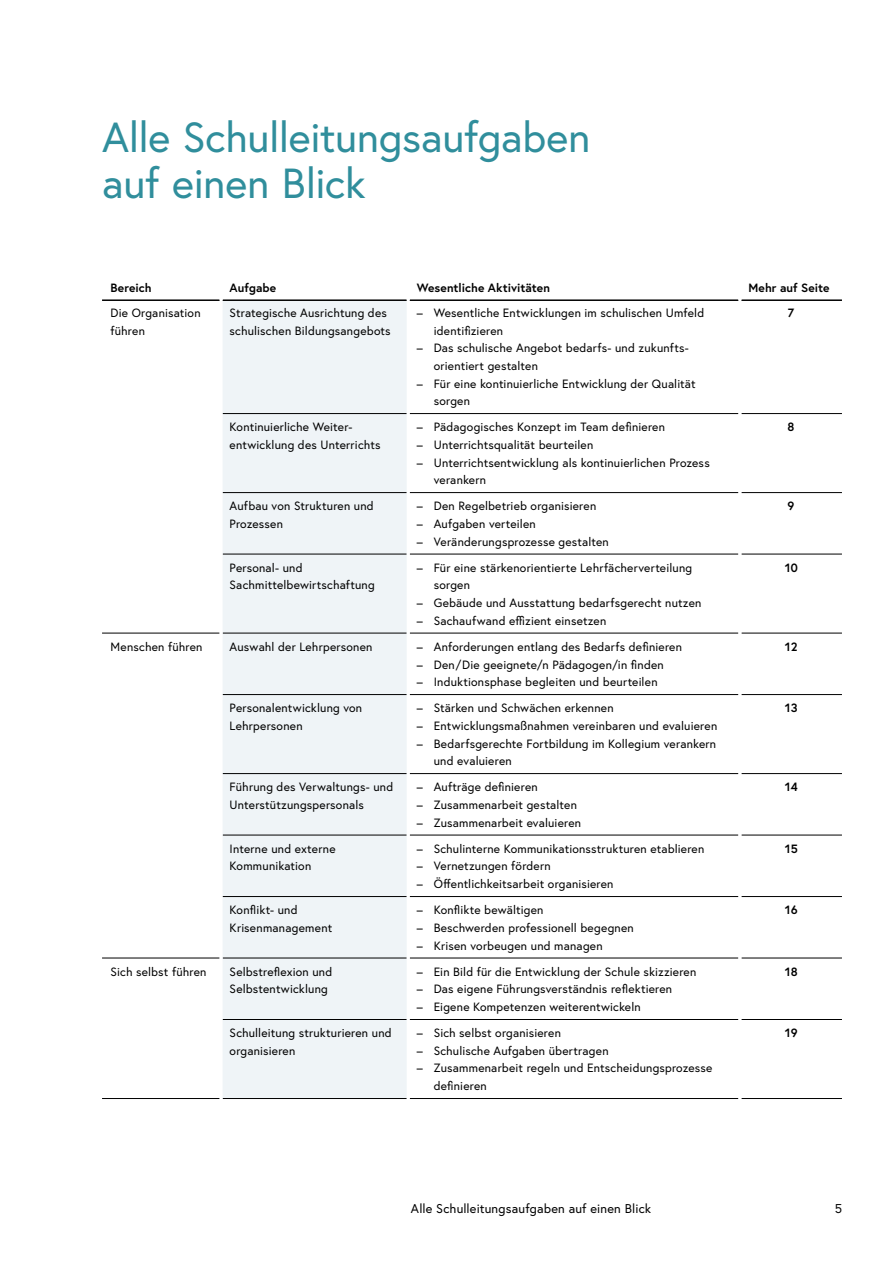
<style>
.page{position:relative;width:893px;height:1263px;background:#fff}
.page>*{position:absolute;margin:0;border:0;box-sizing:border-box;transform-origin:0 0}
.h1_ohne_Nummerierung{font:42px/46.2px "Europa Austria";letter-spacing:-.005em;color:#308e9c}
.t1{font:12.75px "Europa Austria";letter-spacing:.015em;color:#000}
.td_Tabellentext{font:12px/17.5px "Europa Austria";letter-spacing:.015em;color:#000}
.th_Tabellenkopf{font:700 12px "Europa Austria";letter-spacing:.005em;color:#000}
.td_Tabellentext-2{font:700 12px "Europa Austria";letter-spacing:-.035em;color:#000}
</style>
<div class="page">
<div style="left:223px;top:301px;width:184px;height:797px;background:#eff4f7"></div>
<hr style="left:223px;top:413px;width:184px;height:1px;background:#000">
<hr style="left:410px;top:413px;width:328px;height:1px;background:#000">
<hr style="left:741px;top:413px;width:101px;height:1px;background:#000">
<hr style="left:223px;top:492px;width:184px;height:1px;background:#000">
<hr style="left:410px;top:492px;width:328px;height:1px;background:#000">
<hr style="left:741px;top:492px;width:101px;height:1px;background:#000">
<hr style="left:410px;top:554px;width:328px;height:1px;background:#000">
<hr style="left:741px;top:554px;width:101px;height:1px;background:#000">
<hr style="left:102px;top:633px;width:118px;height:1px;background:#000">
<hr style="left:223px;top:633px;width:184px;height:1px;background:#000">
<hr style="left:410px;top:633px;width:328px;height:1px;background:#000">
<hr style="left:741px;top:633px;width:101px;height:1px;background:#000">
<hr style="left:223px;top:694px;width:184px;height:1px;background:#000">
<hr style="left:410px;top:694px;width:328px;height:1px;background:#000">
<hr style="left:741px;top:694px;width:101px;height:1px;background:#000">
<hr style="left:223px;top:773px;width:184px;height:1px;background:#000">
<hr style="left:410px;top:773px;width:328px;height:1px;background:#000">
<hr style="left:741px;top:773px;width:101px;height:1px;background:#000">
<hr style="left:223px;top:835px;width:184px;height:1px;background:#000">
<hr style="left:410px;top:835px;width:328px;height:1px;background:#000">
<hr style="left:741px;top:835px;width:101px;height:1px;background:#000">
<hr style="left:223px;top:896px;width:184px;height:1px;background:#000">
<hr style="left:410px;top:896px;width:328px;height:1px;background:#000">
<hr style="left:741px;top:896px;width:101px;height:1px;background:#000">
<hr style="left:102px;top:958px;width:118px;height:1px;background:#000">
<hr style="left:223px;top:958px;width:184px;height:1px;background:#000">
<hr style="left:410px;top:958px;width:328px;height:1px;background:#000">
<hr style="left:741px;top:958px;width:101px;height:1px;background:#000">
<hr style="left:223px;top:1019px;width:184px;height:1px;background:#000">
<hr style="left:410px;top:1019px;width:328px;height:1px;background:#000">
<hr style="left:741px;top:1019px;width:101px;height:1px;background:#000">
<hr style="left:102px;top:1098px;width:118px;height:1px;background:#000">
<hr style="left:223px;top:1098px;width:184px;height:1px;background:#000">
<hr style="left:410px;top:1098px;width:328px;height:1px;background:#000">
<hr style="left:741px;top:1098px;width:101px;height:1px;background:#000">
<hr style="left:223px;top:554px;width:184px;height:1px;background:#000">
<hr style="left:102px;top:299px;width:118px;height:2px;background:#000">
<hr style="left:223px;top:299px;width:184px;height:2px;background:#000">
<hr style="left:410px;top:299px;width:328px;height:2px;background:#000">
<hr style="left:741px;top:299px;width:101px;height:2px;background:#000">
<h2 class="h1_ohne_Nummerierung" style="left:102px;top:113px;width:490px">Alle Schulleitungsaufgaben auf einen Blick</h2>
<p class="th_Tabellenkopf" style="left:111px;top:279px;width:43px">Bereich</p>
<p class="th_Tabellenkopf" style="left:230px;top:279px;width:48px">Aufgabe</p>
<p class="th_Tabellenkopf" style="left:417px;top:279px;width:135px">Wesentliche Aktivitäten</p>
<p class="th_Tabellenkopf" style="left:748px;top:279px;width:83px">Mehr auf Seite</p>
<p class="td_Tabellentext" style="left:111px;top:304px;width:92px">Die Organisation führen</p>
<p class="td_Tabellentext" style="left:230px;top:304px;width:163px">Strategische Ausrichtung des schulischen Bildungsangebots</p>
<p class="td_Tabellentext" style="left:434px;top:304px;width:272px;text-indent:-17px">– Wesentliche Entwicklungen im schulischen Umfeld identifizieren</p>
<p class="td_Tabellentext" style="left:434px;top:339px;width:257px;text-indent:-17px">– Das schulische Angebot bedarfs- und zukunfts&shy;orientiert gestalten</p>
<p class="td_Tabellentext" style="left:434px;top:374px;width:263px;text-indent:-17px">– Für eine kontinuierliche Entwicklung der Qualität sorgen</p>
<p class="td_Tabellentext-2" style="left:787px;top:305px;width:8px">7</p>
<p class="td_Tabellentext" style="left:230px;top:418px;width:152px">Kontinuierliche Weiter&shy;entwicklung des Unterrichts</p>
<p class="td_Tabellentext" style="left:417px;top:418px;width:250px">– Pädagogisches Konzept im Team definieren</p>
<p class="td_Tabellentext" style="left:417px;top:436px;width:178px">– Unterrichtsqualität beurteilen</p>
<p class="td_Tabellentext" style="left:434px;top:453px;width:278px;text-indent:-17px">– Unterrichtsentwicklung als kontinuierlichen Prozess verankern</p>
<p class="td_Tabellentext" style="left:230px;top:497px;width:146px">Aufbau von Strukturen und<br>Prozessen</p>
<p class="td_Tabellentext" style="left:417px;top:497px;width:181px">– Den Regelbetrieb organisieren</p>
<p class="td_Tabellentext" style="left:417px;top:515px;width:121px">– Aufgaben verteilen</p>
<p class="td_Tabellentext" style="left:417px;top:532px;width:194px">– Veränderungsprozesse gestalten</p>
<p class="td_Tabellentext" style="left:230px;top:559px;width:147px">Personal- und<br>Sachmittelbewirtschaftung</p>
<p class="td_Tabellentext" style="left:434px;top:559px;width:260px;text-indent:-17px">– Für eine stärkenorientierte Lehrfächerverteilung sorgen</p>
<p class="td_Tabellentext" style="left:417px;top:594px;width:286px">– Gebäude und Ausstattung bedarfsgerecht nutzen</p>
<p class="td_Tabellentext" style="left:417px;top:611px;width:191px">– Sachaufwand effizient einsetzen</p>
<p class="td_Tabellentext" style="left:111px;top:638px;width:94px">Menschen führen</p>
<p class="td_Tabellentext" style="left:230px;top:638px;width:144px">Auswahl der Lehrpersonen</p>
<p class="td_Tabellentext" style="left:417px;top:638px;width:267px">– Anforderungen entlang des Bedarfs definieren</p>
<p class="td_Tabellentext" style="left:417px;top:655px;width:249px">– Den/Die geeignete/n Pädagogen/in finden</p>
<p class="td_Tabellentext" style="left:417px;top:673px;width:242px">– Induktionsphase begleiten und beurteilen</p>
<p class="td_Tabellentext" style="left:230px;top:699px;width:134px">Personalentwicklung von<br>Lehrpersonen</p>
<p class="td_Tabellentext" style="left:417px;top:699px;width:199px">– Stärken und Schwächen erkennen</p>
<p class="td_Tabellentext" style="left:417px;top:717px;width:302px">– Entwicklungsmaßnahmen vereinbaren und evaluieren</p>
<p class="td_Tabellentext" style="left:434px;top:734px;width:284px;text-indent:-17px">– Bedarfsgerechte Fortbildung im Kollegium verankern und evaluieren</p>
<p class="td_Tabellentext" style="left:230px;top:778px;width:165px">Führung des Verwaltungs- und<br>Unterstützungspersonals</p>
<p class="td_Tabellentext" style="left:417px;top:778px;width:123px">– Aufträge definieren</p>
<p class="td_Tabellentext" style="left:417px;top:796px;width:162px">– Zusammenarbeit gestalten</p>
<p class="td_Tabellentext" style="left:417px;top:813px;width:166px">– Zusammenarbeit evaluieren</p>
<p class="td_Tabellentext" style="left:230px;top:840px;width:107px">Interne und externe<br>Kommunikation</p>
<p class="td_Tabellentext" style="left:417px;top:840px;width:289px">– Schulinterne Kommunikationsstrukturen etablieren</p>
<p class="td_Tabellentext" style="left:417px;top:857px;width:135px">– Vernetzungen fördern</p>
<p class="td_Tabellentext" style="left:417px;top:875px;width:198px">– Öffentlichkeitsarbeit organisieren</p>
<p class="td_Tabellentext" style="left:230px;top:901px;width:104px">Konflikt- und<br>Krisenmanagement</p>
<p class="td_Tabellentext" style="left:417px;top:901px;width:128px">– Konflikte bewältigen</p>
<p class="td_Tabellentext" style="left:417px;top:919px;width:219px">– Beschwerden professionell begegnen</p>
<p class="td_Tabellentext" style="left:417px;top:936px;width:188px">– Krisen vorbeugen und managen</p>
<p class="td_Tabellentext" style="left:111px;top:963px;width:97px">Sich selbst führen</p>
<p class="td_Tabellentext" style="left:230px;top:963px;width:104px">Selbstreflexion und<br>Selbstentwicklung</p>
<p class="td_Tabellentext" style="left:417px;top:963px;width:281px">– Ein Bild für die Entwicklung der Schule skizzieren</p>
<p class="td_Tabellentext" style="left:417px;top:980px;width:257px">– Das eigene Führungsverständnis reflektieren</p>
<p class="td_Tabellentext" style="left:417px;top:998px;width:226px">– Eigene Kompetenzen weiterentwickeln</p>
<p class="td_Tabellentext" style="left:230px;top:1024px;width:164px">Schulleitung strukturieren und organisieren</p>
<p class="td_Tabellentext" style="left:417px;top:1024px;width:146px">– Sich selbst organisieren</p>
<p class="td_Tabellentext" style="left:417px;top:1042px;width:193px">– Schulische Aufgaben übertragen</p>
<p class="td_Tabellentext" style="left:434px;top:1059px;width:280px;text-indent:-17px">– Zusammenarbeit regeln und Entscheidungsprozesse definieren</p>
<p class="t1" style="left:411px;top:1200px;width:242px">Alle Schulleitungsaufgaben auf einen Blick</p>
<p class="td_Tabellentext-2" style="left:787px;top:419px;width:8px">8</p>
<p class="td_Tabellentext-2" style="left:787px;top:498px;width:8px">9</p>
<p class="td_Tabellentext-2" style="left:784px;top:559px;width:15px">10</p>
<p class="td_Tabellentext-2" style="left:784px;top:638px;width:15px">12</p>
<p class="td_Tabellentext-2" style="left:784px;top:700px;width:15px">13</p>
<p class="td_Tabellentext-2" style="left:784px;top:779px;width:15px">14</p>
<p class="td_Tabellentext-2" style="left:784px;top:840px;width:15px">15</p>
<p class="td_Tabellentext-2" style="left:784px;top:902px;width:15px">16</p>
<p class="td_Tabellentext-2" style="left:784px;top:963px;width:15px">18</p>
<p class="td_Tabellentext-2" style="left:784px;top:1025px;width:15px">19</p>
<p class="t1" style="left:835px;top:1200px;width:9px">5</p>
</div>
